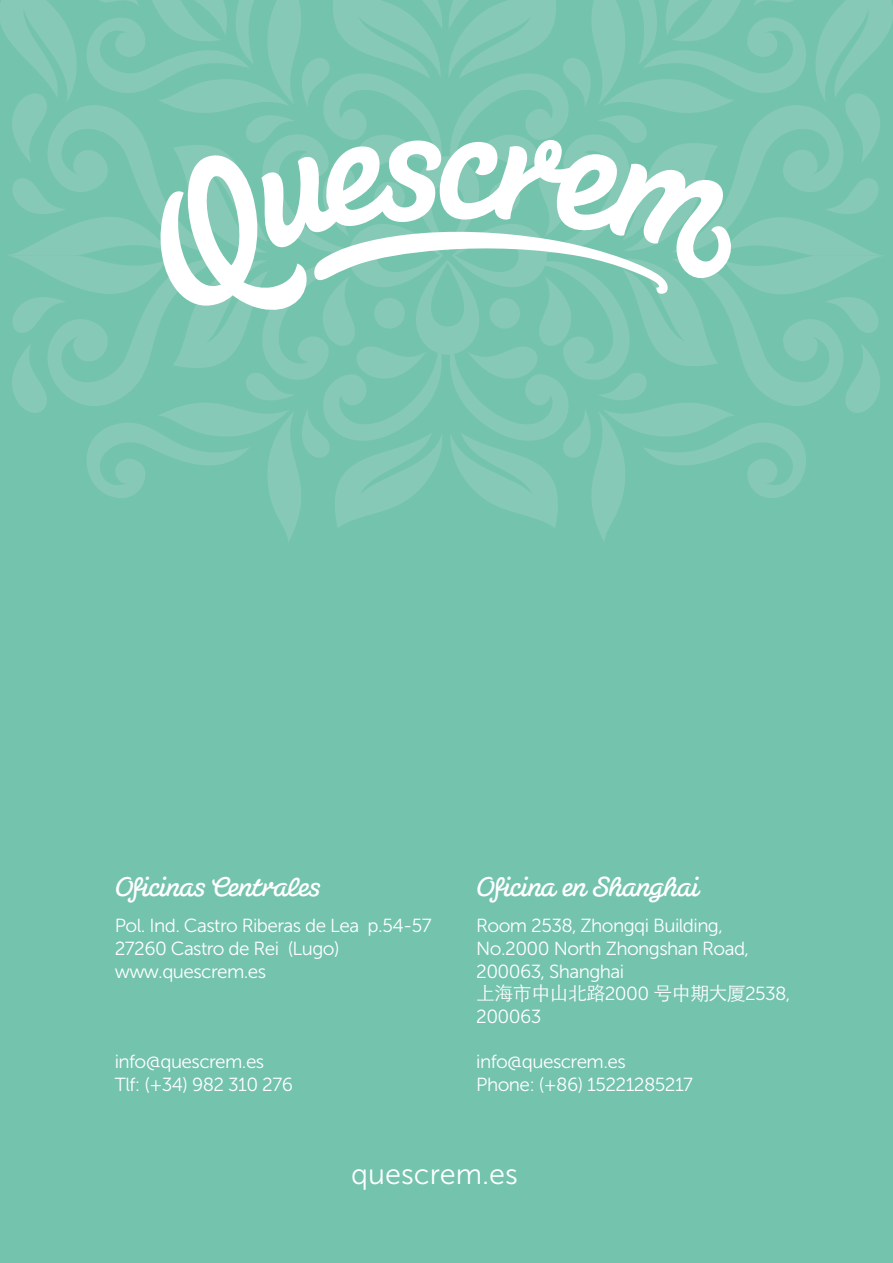
<style>
.page{position:relative;width:893px;height:1263px;background:#74c3ad}
.page>*{position:absolute;margin:0;border:0;box-sizing:border-box;transform-origin:0 0}
.t1{font:28.8px "Museo Sans 300";color:#fff}
.t2{font:26.55px "Susa";color:#fff}
.t3{font:18.9px/22.6px "Museo Sans 300";letter-spacing:-.03em;color:#fff}
.s1{font-family:"ST Heiti TC";font-weight:300}
.s2{font-family:"ST Heiti SC";font-weight:300}
</style>
<div class="page">
<svg style="left:0;top:0;width:893px;height:542px"></svg>
<h2 class="t2" style="left:115px;top:870px;width:206px">Oficinas Centrales</h2>
<h2 class="t2" style="left:476px;top:870px;width:223px">Oficina en Shanghai</h2>
<p class="t3" style="left:115px;top:914px;width:318px">Pol. Ind. Castro Riberas de Lea p.54-57<br>27260 Castro de Rei (Lugo) www.quescrem.es</p>
<p class="t3" style="left:115px;top:1051px;width:180px">info@quescrem.es<br>Tlf: (+34) 982 310 276</p>
<p class="t3" style="left:476px;top:914px;width:316px">Room 2538, Zhongqi Building,<br>No.2000 North Zhongshan Road,<br>200063, Shanghai<br><span class="s1">上海市中山北路</span>2000 <span class="s2">号中期大厦</span>2538,<br>200063</p>
<p class="t3" style="left:476px;top:1051px;width:218px">info@quescrem.es<br>Phone: (+86) 15221285217</p>
<h1 class="t1" style="left:351px;top:1159px;width:168px">quescrem.es</h1>
</div>
